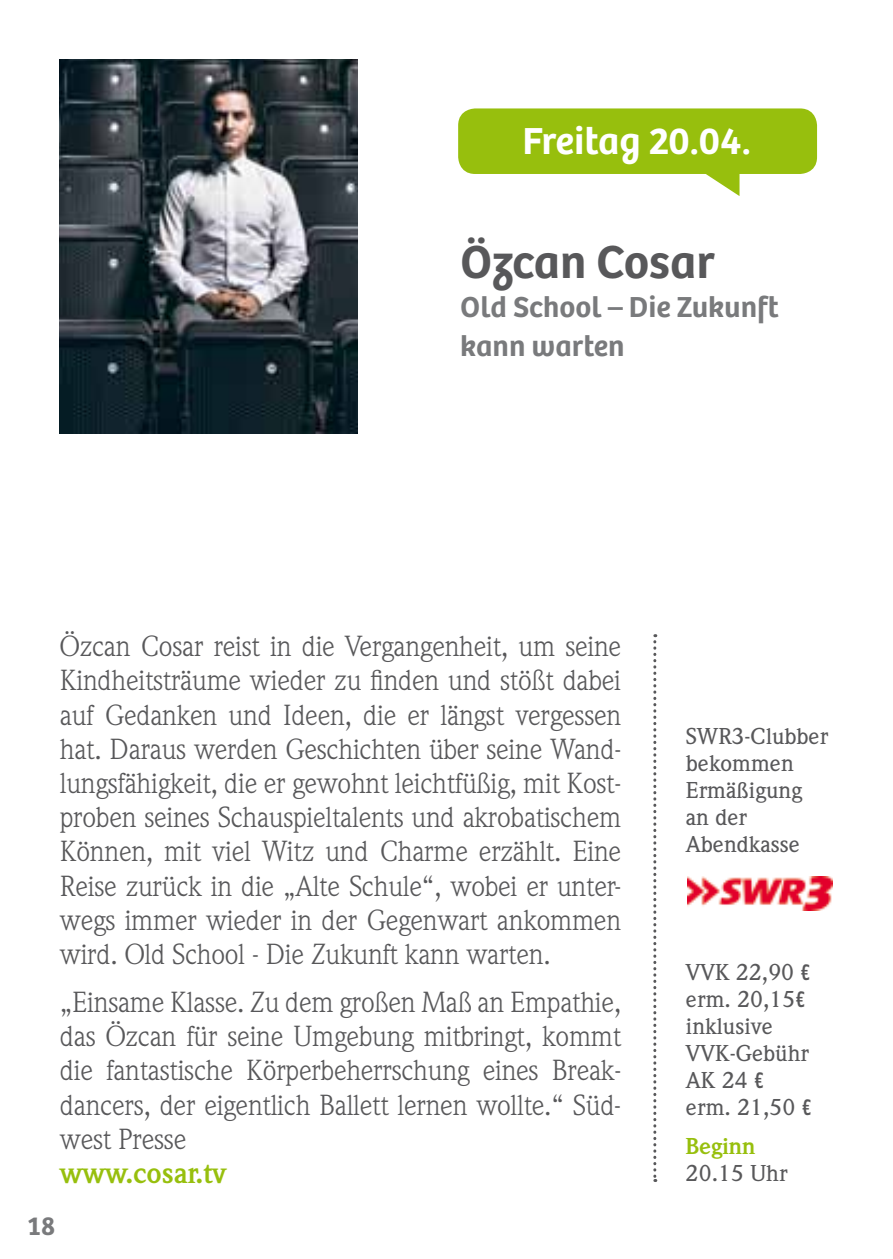
<style>
.page{position:relative;width:893px;height:1259px;background:#fff}
.page>*{position:absolute;margin:0;border:0;box-sizing:border-box;transform-origin:0 0}
.t1{font:600 48px "Bree";color:#58585a}
.t2{font:600 39px "Bree";letter-spacing:-.005em;color:#fff}
.t3{font:600 30px/39px "Bree";color:#797a7c}
.t4{font:28.5px/34.2px "Weidemann";letter-spacing:-.01em;color:#58585a;text-align:justify}
.t5{font:700 28.5px "Weidemann";color:#97bf0d}
.t6{font:600 27px "Bree";color:#797a7c}
.t7{font:500 22.5px/27px "Weidemann";color:#58585a}
.t8{font:700 22.5px "Weidemann";color:#97bf0d}
.s1{font-family:"Solex"}
</style>
<div class="page">
<img style="left:60px;top:60px;width:297px;height:374px">
<div style="left:458px;top:108px;width:359px;height:66px;background:#97bf0d;border-radius:17px"></div>
<svg style="left:706px;top:174px;width:33px;height:22px"></svg>
<svg style="left:653px;top:634px;width:3px;height:548px"></svg>
<img style="left:688px;top:876px;width:145px;height:34px">
<h2 class="t2" style="left:522px;top:118px;width:230px">Freitag 20.04.</h2>
<h1 class="t1" style="left:460px;top:233px;width:256px">Özcan Cosar</h1>
<p class="t3" style="left:460px;top:288px;width:320px">Old School – Die Zukunft kann warten</p>
<p class="t4" style="left:60px;top:629px;width:563px">Özcan Cosar reist in die Vergangenheit, um seine Kindheitsträume wieder zu finden und stößt dabei auf Gedanken und Ideen, die er längst vergessen hat. Daraus werden Geschichten über seine Wand&shy;lungsfähigkeit, die er gewohnt leichtfüßig, mit Kost&shy;proben seines Schauspieltalents und akrobatischem Können, mit viel Witz und Charme erzählt. Eine Reise zurück in die „Alte Schule“, wobei er unter&shy;wegs immer wieder in der Gegenwart ankommen wird. Old School - Die Zukunft kann warten.</p>
<p class="t4" style="left:60px;top:985px;width:563px">„Einsame Klasse. Zu dem großen Maß an Empathie, das Özcan für seine Umgebung mitbringt, kommt die fantastische Körperbeherrschung eines Break&shy;dancers, der eigentlich Ballett lernen wollte.“ Süd&shy;west Presse</p>
<p class="t5" style="left:60px;top:1156px;width:168px">www.cosar.tv</p>
<p class="t6" style="left:28px;top:1210px;width:29px">18</p>
<p class="t7" style="left:686px;top:722px;width:144px">SWR3-Clubber bekommen<br>Ermäßigung an der<br>Abendkasse</p>
<p class="t7" style="left:686px;top:959px;width:127px">VVK 22,90 <span class="s1">¤ </span>erm. 20,15<span class="s1">¤ </span>inklusive<br>VVK-Gebühr<br>AK 24 <span class="s1">¤ </span>erm. 21,50 <span class="s1">¤</span></p>
<p class="t8" style="left:686px;top:1133px;width:71px">Beginn</p>
<p class="t7" style="left:686px;top:1159px;width:103px">20.15 Uhr</p>
</div>
